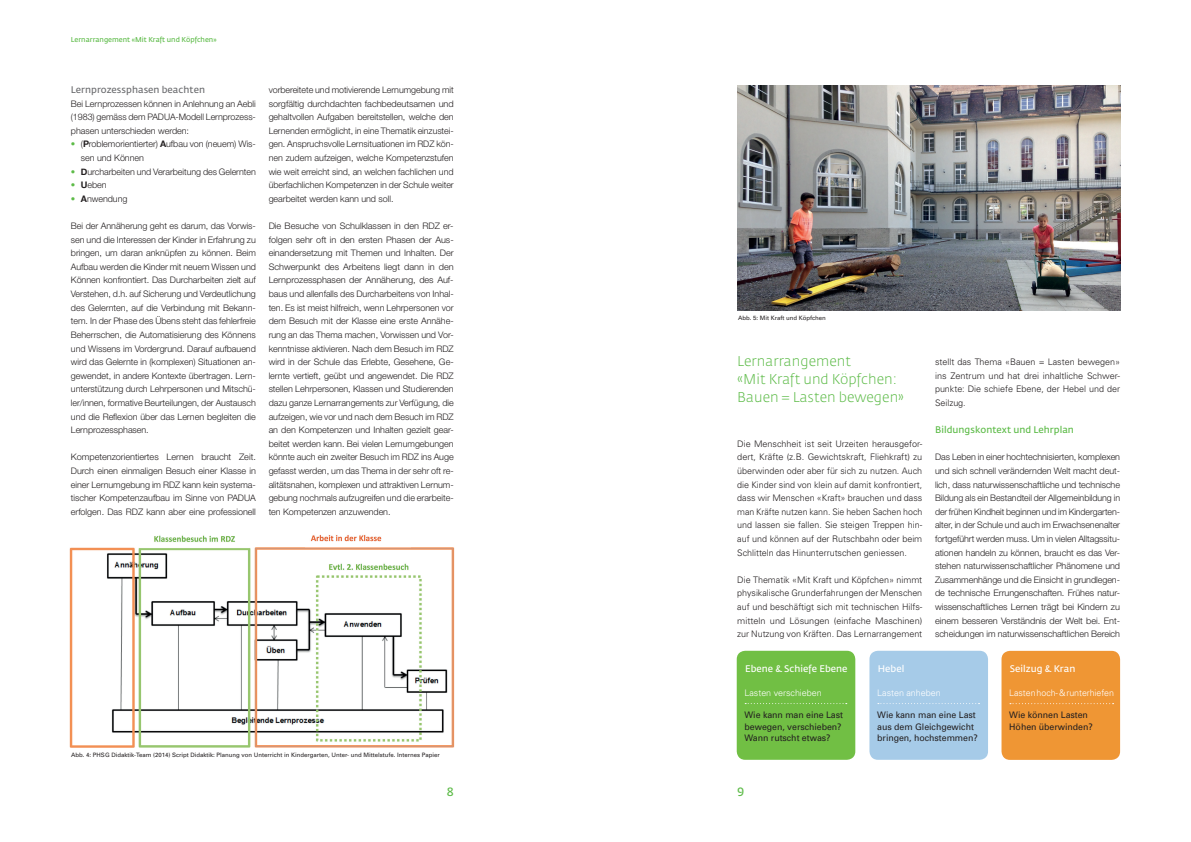
<style>
.page{position:relative;width:1191px;height:842px;background:#fff}
.page>*{position:absolute;margin:0;border:0;box-sizing:border-box;transform-origin:0 0}
.t1{font:300 14px/18px "Fedra Sans Std";letter-spacing:.005em;color:#5dbb48}
.t2{font:600 12px "Fedra Sans Std";color:#5dbb48}
.t3{font:600 9.5px "Fedra Sans Std";letter-spacing:.005em;color:#fff}
.t4{font:600 9.5px "Fedra Sans Std";letter-spacing:.005em;color:#5dbb48}
.t5{font:600 9.5px "Fedra Sans Std";letter-spacing:.005em;color:#6c6d70}
.t6{font:300 9px/13.6px "Helvetica Neue LT Std";letter-spacing:-.005em;color:#231f20;text-align:justify}
.t7{font:300 9px/13.6px "Univers";letter-spacing:-.005em;color:#231f20;text-align:justify}
.t8{font:9px/11.3px "Univers";letter-spacing:-.005em;color:#231f20}
.t9{font:300 9px "Univers";letter-spacing:-.005em;color:#fff}
.t10{font:600 7px "Fedra Sans Std";color:#5dbb48}
.t11{font:6px "Univers";color:#231f20}
.s1{color:#5dbb48}
.s2{font-family:"Helvetica Neue";font-weight:700}
</style>
<div class="page">
<img style="left:69px;top:535px;width:386px;height:213px">
<img style="left:737px;top:85px;width:383px;height:226px">
<div style="left:736px;top:651px;width:119px;height:109px;background:#71bf44;border-radius:9px"></div>
<svg style="left:745px;top:703px;width:102px;height:1px"></svg>
<div style="left:1001px;top:651px;width:119px;height:109px;background:#ef9634;border-radius:9px"></div>
<svg style="left:1010px;top:703px;width:103px;height:1px"></svg>
<div style="left:869px;top:651px;width:119px;height:109px;background:#a6cbe8;border-radius:9px"></div>
<svg style="left:878px;top:703px;width:101px;height:1px"></svg>
<p class="t10" style="left:71px;top:36px;width:147px">Lernarrangement «Mit Kraft und Köpfchen»</p>
<p class="t5" style="left:71px;top:84px;width:136px">Lernprozessphasen beachten</p>
<p class="t6" style="left:71px;top:96px;width:186px">Bei Lernprozessen können in Anlehnung an Aebli (1983) gemäss dem PADUA-Modell Lernprozess&shy;phasen unterschieden werden:</p>
<p class="t6" style="left:81px;top:137px;width:176px;text-indent:-10px"><span class="s1">•</span> (<span class="s2">P</span>roblemorientierter) <span class="s2">A</span>ufbau von (neuem) Wis&shy;sen und Können</p>
<p class="t6" style="left:71px;top:164px;width:187px"><span class="s1">•</span> <span class="s2">D</span>urcharbeiten und Verarbeitung des Gelernten</p>
<p class="t6" style="left:71px;top:178px;width:37px"><span class="s1">•</span> <span class="s2">U</span>eben</p>
<p class="t6" style="left:71px;top:192px;width:58px"><span class="s1">•</span> <span class="s2">A</span>nwendung</p>
<p class="t6" style="left:71px;top:219px;width:186px">Bei der Annäherung geht es darum, das Vorwis&shy;sen und die Interessen der Kinder in Erfahrung zu bringen, um daran anknüpfen zu können. Beim Aufbau werden die Kinder mit neuem Wissen und Können konfrontiert. Das Durcharbeiten zielt auf Verstehen, d.h. auf Sicherung und Verdeutlichung des Gelernten, auf die Verbindung mit Bekann&shy;tem. In der Phase des Übens steht das fehlerfreie Beherrschen, die Automatisierung des Könnens und Wissens im Vordergrund. Darauf aufbauend wird das Gelernte in (komplexen) Situationen an&shy;gewendet, in andere Kontexte übertragen. Lern&shy;unterstützung durch Lehrpersonen und Mitschü&shy;ler/innen, formative Beurteilungen, der Austausch und die Reflexion über das Lernen begleiten die Lernprozessphasen.</p>
<p class="t6" style="left:71px;top:450px;width:186px">Kompetenzorientiertes Lernen braucht Zeit.<br>Durch einen einmaligen Besuch einer Klasse in einer Lernumgebung im RDZ kann kein systema&shy;tischer Kompetenzaufbau im Sinne von PADUA erfolgen. Das RDZ kann aber eine professionell</p>
<p class="t6" style="left:269px;top:83px;width:186px">vorbereitete und motivierende Lernumgebung mit sorgfältig durchdachten fachbedeutsamen und gehaltvollen Aufgaben bereitstellen, welche den Lernenden ermöglicht, in eine Thematik einzustei&shy;gen. Anspruchsvolle Lernsituationen im RDZ kön&shy;nen zudem aufzeigen, welche Kompetenzstufen wie weit erreicht sind, an welchen fachlichen und überfachlichen Kompetenzen in der Schule weiter gearbeitet werden kann und soll.</p>
<p class="t6" style="left:269px;top:219px;width:186px">Die Besuche von Schulklassen in den RDZ er&shy;folgen sehr oft in den ersten Phasen der Aus&shy;einandersetzung mit Themen und Inhalten. Der Schwerpunkt des Arbeitens liegt dann in den Lernprozessphasen der Annäherung, des Auf&shy;baus und allenfalls des Durcharbeitens von Inhal&shy;ten. Es ist meist hilfreich, wenn Lehrpersonen vor dem Besuch mit der Klasse eine erste Annähe&shy;rung an das Thema machen, Vorwissen und Vor&shy;kenntnisse aktivieren. Nach dem Besuch im RDZ wird in der Schule das Erlebte, Gesehene, Ge&shy;lernte vertieft, geübt und angewendet. Die RDZ stellen Lehrpersonen, Klassen und Studierenden dazu ganze Lernarrangements zur Verfügung, die aufzeigen, wie vor und nach dem Besuch im RDZ an den Kompetenzen und Inhalten gezielt gear&shy;beitet werden kann. Bei vielen Lernumgebungen könnte auch ein zweiter Besuch im RDZ ins Auge gefasst werden, um das Thema in der sehr oft re&shy;alitätsnahen, komplexen und attraktiven Lernum&shy;gebung nochmals aufzugreifen und die erarbeite&shy;ten Kompetenzen anzuwenden.</p>
<p class="t11" style="left:71px;top:751px;width:370px">Abb. 4: PHSG Didaktik-Team (2014) Script Didaktik: Planung von Unterricht in Kindergarten, Unter- und Mittelstufe. Internes Papier</p>
<p class="t11" style="left:738px;top:314px;width:89px">Abb. 5: Mit Kraft und Köpfchen</p>
<h1 class="t1" style="left:737px;top:352px;width:168px">Lernarrangement<br>«Mit Kraft und Köpfchen:<br>Bauen = Lasten bewegen»</h1>
<p class="t7" style="left:737px;top:436px;width:186px">Die Menschheit ist seit Urzeiten herausgefor&shy;dert, Kräfte (z.B. Gewichtskraft, Fliehkraft) zu überwinden oder aber für sich zu nutzen. Auch die Kinder sind von klein auf damit konfrontiert, dass wir Menschen «Kraft» brauchen und dass man Kräfte nutzen kann. Sie heben Sachen hoch und lassen sie fallen. Sie steigen Treppen hin&shy;auf und können auf der Rutschbahn oder beim Schlitteln das Hinunterrutschen geniessen.</p>
<p class="t7" style="left:737px;top:573px;width:186px">Die Thematik «Mit Kraft und Köpfchen» nimmt physikalische Grunderfahrungen der Menschen auf und beschäftigt sich mit technischen Hilfs&shy;mitteln und Lösungen (einfache Maschinen) zur Nutzung von Kräften. Das Lernarrangement</p>
<p class="t7" style="left:935px;top:355px;width:186px">stellt das Thema «Bauen = Lasten bewegen» ins Zentrum und hat drei inhaltliche Schwer&shy;punkte: Die schiefe Ebene, der Hebel und der Seilzug.</p>
<p class="t4" style="left:935px;top:424px;width:140px">Bildungskontext und Lehrplan</p>
<p class="t6" style="left:935px;top:450px;width:186px">Das Leben in einer hochtechnisierten, komplexen und sich schnell verändernden Welt macht deut&shy;lich, dass naturwissenschaftliche und technische Bildung als ein Bestandteil der Allgemeinbildung in der frühen Kindheit beginnen und im Kindergarten&shy;alter, in der Schule und auch im Erwachsenenalter fortgeführt werden muss. Um in vielen Alltagssitu&shy;ationen handeln zu können, braucht es das Ver&shy;stehen naturwissenschaftlicher Phänomene und Zusammenhänge und die Einsicht in grundlegen&shy;de technische Errungenschaften. Frühes natur&shy;wissenschaftliches Lernen trägt bei Kindern zu einem besseren Verständnis der Welt bei. Ent&shy;scheidungen im naturwissenschaftlichen Bereich</p>
<p class="t3" style="left:745px;top:662px;width:104px">Ebene &amp; Schiefe Ebene</p>
<p class="t9" style="left:744px;top:687px;width:79px">Lasten verschieben</p>
<p class="t8" style="left:744px;top:709px;width:100px">Wie kann man eine Last bewegen, verschieben?<br>Wann rutscht etwas?</p>
<p class="t3" style="left:877px;top:662px;width:28px">Hebel</p>
<p class="t9" style="left:877px;top:687px;width:65px">Lasten anheben</p>
<p class="t8" style="left:877px;top:709px;width:102px">Wie kann man eine Last aus dem Gleichgewicht bringen, hochstemmen?</p>
<p class="t3" style="left:1009px;top:662px;width:67px">Seilzug &amp; Kran</p>
<p class="t9" style="left:1009px;top:687px;width:106px">Lasten hoch- &amp; runterhiefen</p>
<p class="t8" style="left:1009px;top:709px;width:85px">Wie können Lasten<br>Höhen überwinden?</p>
<h2 class="t2" style="left:447px;top:784px;width:8px">8</h2>
<h2 class="t2" style="left:737px;top:784px;width:9px">9</h2>
</div>
